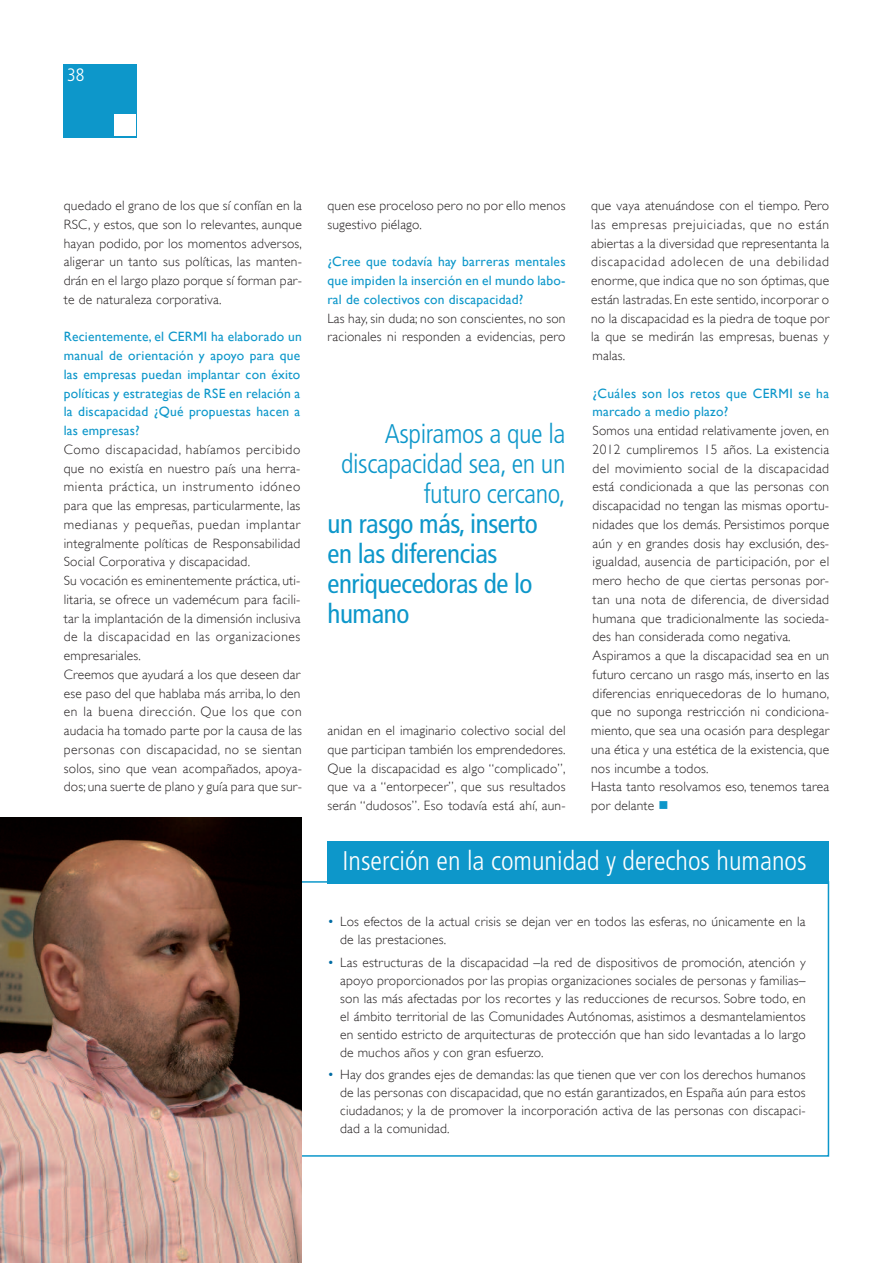
<style>
.page{position:relative;width:893px;height:1263px;background:#fff}
.page>*{position:absolute;margin:0;border:0;box-sizing:border-box;transform-origin:0 0}
.t1{font:condensed 27px/30px "Frutiger LT";letter-spacing:-.015em;color:#0d97ca}
.t2{font:300 condensed 27px/30px "Frutiger LT";letter-spacing:-.015em;color:#0d97ca;text-align:right}
.t3{font:300 condensed 27px "Frutiger LT";color:#fff}
.t4{font:300 condensed 18px "Frutiger LT";color:#fff}
.t5{font:300 13.5px/18.8px "Gill Sans";letter-spacing:.015em;color:#231f20;text-align:justify}
.t6{font:13.5px/18.8px "Gill Sans";letter-spacing:.015em;color:#0d97ca;text-align:justify}
.s1{color:#0d97ca}
.s2{color:#006ba3}
</style>
<div class="page">
<div style="left:64px;top:64px;width:73px;height:73px;background:#0d97ca"></div>
<div style="left:114px;top:114px;width:22px;height:22px;background:#fff"></div>
<div style="left:327px;top:841px;width:502px;height:42px;background:#0d97ca"></div>
<img style="left:0;top:818px;width:302px;height:445px">
<h2 class="t4" style="left:67px;top:67px;width:19px">38</h2>
<p class="t5" style="left:64px;top:196px;width:240px">quedado el grano de los que sí confían en la RSC, y estos, que son lo relevantes, aunque hayan podido, por los momentos adversos, aligerar un tanto sus políticas, las manten&shy;drán en el largo plazo porque sí forman par&shy;te de naturaleza corporativa.</p>
<p class="t6" style="left:64px;top:327px;width:240px">Recientemente, el CERMI ha elaborado un manual de orientación y apoyo para que las empresas puedan implantar con éxito políticas y estrategias de RSE en relación a la discapacidad ¿Qué propuestas hacen a las empresas?</p>
<p class="t5" style="left:64px;top:440px;width:240px;text-align:left">Como discapacidad, habíamos percibido que no existía en nuestro país una herra&shy;mienta práctica, un instrumento idóneo para que las empresas, particularmente, las medianas y pequeñas, puedan implantar integralmente políticas de Responsabilidad Social Corporativa y discapacidad.<br>Su vocación es eminentemente práctica, uti&shy;litaria, se ofrece un vademécum para facili&shy;tar la implantación de la dimensión inclusiva de la discapacidad en las organizaciones empresariales.<br>Creemos que ayudará a los que deseen dar ese paso del que hablaba más arriba, lo den en la buena dirección. Que los que con audacia ha tomado parte por la causa de las personas con discapacidad, no se sientan solos, sino que vean acompañados, apoya&shy;dos; una suerte de plano y guía para que sur-</p>
<p class="t5" style="left:327px;top:196px;width:240px">quen ese proceloso pero no por ello menos sugestivo piélago.</p>
<p class="t6" style="left:327px;top:252px;width:240px">¿Cree que todavía hay barreras mentales que impiden la inserción en el mundo labo&shy;ral de colectivos con discapacidad?</p>
<p class="t5" style="left:327px;top:309px;width:240px">Las hay, sin duda; no son conscientes, no son racionales ni responden a evidencias, pero</p>
<h1 class="t2" style="left:341px;top:421px;width:226px">Aspiramos a que la discapacidad sea, en un futuro cercano,</h1>
<h1 class="t1" style="left:327px;top:511px;width:212px">un rasgo más, inserto en las diferencias enriquecedoras de lo humano</h1>
<p class="t5" style="left:327px;top:721px;width:240px">anidan en el imaginario colectivo social del que participan también los emprendedores.<br>Que la discapacidad es algo “complicado”, que va a “entorpecer”, que sus resultados serán “dudosos”. Eso todavía está ahí, aun-</p>
<p class="t5" style="left:591px;top:196px;width:240px">que vaya atenuándose con el tiempo. Pero las empresas prejuiciadas, que no están abiertas a la diversidad que representanta la discapacidad adolecen de una debilidad enorme, que indica que no son óptimas, que están lastradas. En este sentido, incorporar o no la discapacidad es la piedra de toque por la que se medirán las empresas, buenas y malas.</p>
<p class="t6" style="left:593px;top:384px;width:238px">¿Cuáles son los retos que CERMI se ha marcado a medio plazo?</p>
<p class="t5" style="left:591px;top:421px;width:240px;text-align:left">Somos una entidad relativamente joven, en 2012 cumpliremos 15 años. La existencia del movimiento social de la discapacidad está condicionada a que las personas con discapacidad no tengan las mismas oportu&shy;nidades que los demás. Persistimos porque aún y en grandes dosis hay exclusión, des&shy;igualdad, ausencia de participación, por el mero hecho de que ciertas personas por&shy;tan una nota de diferencia, de diversidad humana que tradicionalmente las socieda&shy;des han considerada como negativa.<br>Aspiramos a que la discapacidad sea en un futuro cercano un rasgo más, inserto en las diferencias enriquecedoras de lo humano, que no suponga restricción ni condiciona&shy;miento, que sea una ocasión para desplegar una ética y una estética de la existencia, que nos incumbe a todos.<br>Hasta tanto resolvamos eso, tenemos tarea por delante <span class="s1">■</span></p>
<h1 class="t3" style="left:343px;top:849px;width:466px">Inserción en la comunidad y derechos humanos</h1>
<p class="t5" style="left:340px;top:913px;width:467px;line-height:18px;text-indent:-13px"><span class="s2">•</span> Los efectos de la actual crisis se dejan ver en todos las esferas, no únicamente en la de las prestaciones.</p>
<p class="t5" style="left:340px;top:953px;width:467px;line-height:18px;text-indent:-13px"><span class="s2">•</span> Las estructuras de la discapacidad –la red de dispositivos de promoción, atención y apoyo proporcionados por las propias organizaciones sociales de personas y familias– son las más afectadas por los recortes y las reducciones de recursos. Sobre todo, en el ámbito territorial de las Comunidades Autónomas, asistimos a desmantelamientos en sentido estricto de arquitecturas de protección que han sido levantadas a lo largo de muchos años y con gran esfuerzo.</p>
<p class="t5" style="left:340px;top:1065px;width:467px;line-height:18px;text-indent:-13px"><span class="s2">•</span> Hay dos grandes ejes de demandas: las que tienen que ver con los derechos humanos de las personas con discapacidad, que no están garantizados, en España aún para estos ciudadanos; y la de promover la incorporación activa de las personas con discapaci&shy;dad a la comunidad.</p>
</div>
